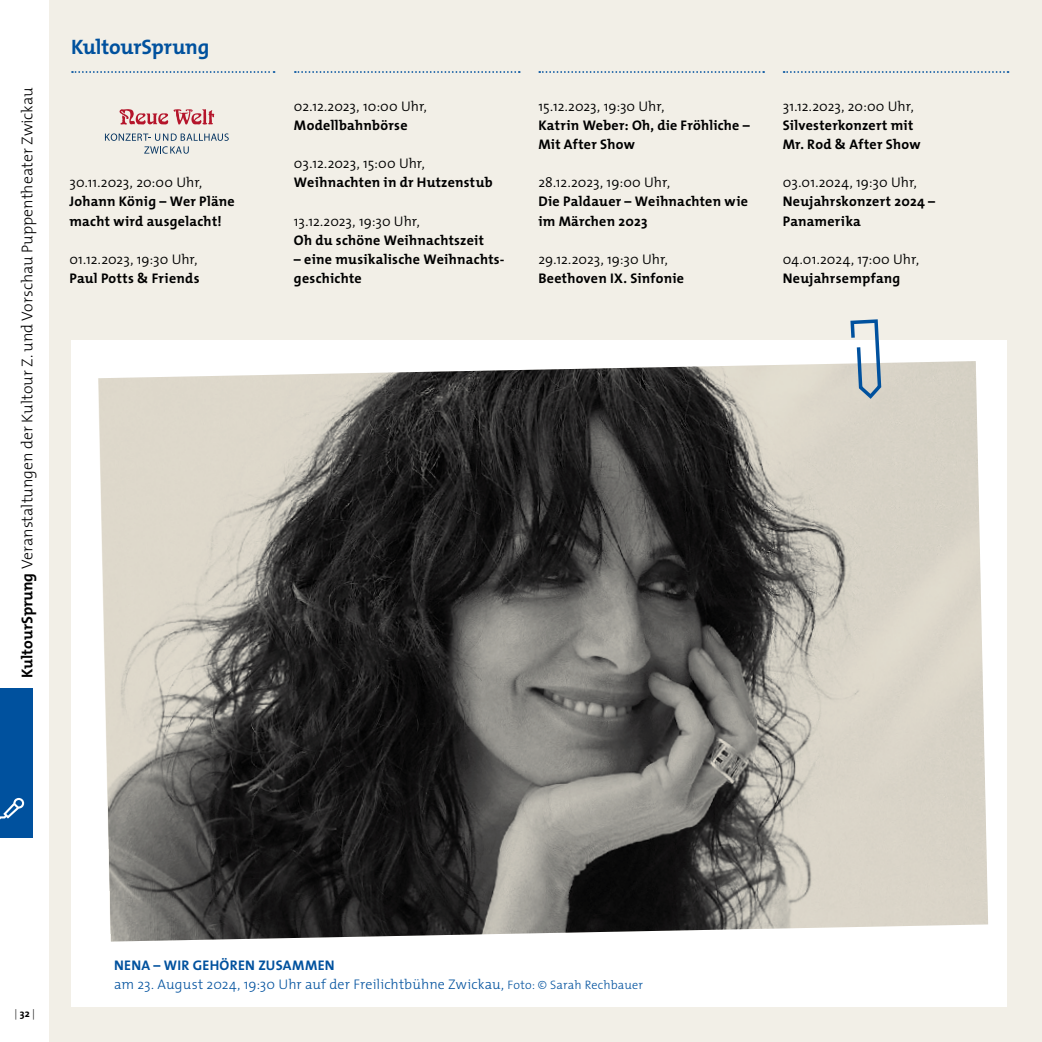
<style>
.page{position:relative;width:1042px;height:1042px;background:#fff}
.page>*{position:absolute;margin:0;border:0;box-sizing:border-box;transform-origin:0 0}
.t1{font:700 21px "The Mix";letter-spacing:-.005em;color:#00519e}
.t2{font:300 15.75px "The Mix";color:#000}
.t3{font:700 14px/19.1px "The Mix";letter-spacing:.02em;color:#000}
.t4{font:300 14px "The Mix";letter-spacing:.005em;color:#000}
.t5{font:300 14px/19.1px "The Mix";letter-spacing:.01em;color:#00519e}
.t6{font:300 10.5px "The Mix";color:#000}
.s1{font-weight:700}
.s2{font-size:12.25px}
</style>
<div class="page">
<div style="left:50px;top:0;width:992px;height:1042px;background:#f2efe7"></div>
<div style="left:0;top:688px;width:33px;height:149px;background:#00519e"></div>
<svg style="left:0;top:798px;width:25px;height:21px"></svg>
<svg style="left:295px;top:71px;width:225px;height:2px"></svg>
<svg style="left:119px;top:109px;width:96px;height:16px"></svg>
<svg style="left:105px;top:133px;width:124px;height:21px"></svg>
<svg style="left:72px;top:71px;width:203px;height:2px"></svg>
<svg style="left:539px;top:71px;width:225px;height:2px"></svg>
<svg style="left:783px;top:71px;width:225px;height:2px"></svg>
<div style="left:71px;top:340px;width:936px;height:667px;background:#fff"></div>
<img style="left:98px;top:361px;width:890px;height:580px">
<svg style="left:848px;top:319px;width:35px;height:82px"></svg>
<p class="t2" style="left:14px;top:678px;width:592px;rotate:-90deg"><span class="s1">KultourSprung</span> Veranstaltungen der Kultour Z. und Vorschau Puppentheater Zwickau</p>
<h1 class="t1" style="left:71px;top:29px;width:140px">KultourSprung</h1>
<p class="t4" style="left:69px;top:171px;width:134px">30.11.2023, 20:00 Uhr,</p>
<p class="t3" style="left:69px;top:192px;width:167px">Johann König – Wer Pläne macht wird ausgelacht!</p>
<p class="t4" style="left:69px;top:247px;width:130px">01.12.2023, 19:30 Uhr,</p>
<p class="t3" style="left:69px;top:268px;width:132px">Paul Potts &amp; Friends</p>
<p class="t4" style="left:294px;top:95px;width:134px">02.12.2023, 10:00 Uhr,</p>
<p class="t3" style="left:294px;top:115px;width:115px">Modellbahnbörse</p>
<p class="t4" style="left:294px;top:152px;width:132px">03.12.2023, 15:00 Uhr,</p>
<p class="t3" style="left:294px;top:173px;width:200px">Weihnachten in dr Hutzenstub</p>
<p class="t4" style="left:294px;top:209px;width:127px">13.12.2023, 19:30 Uhr,</p>
<p class="t3" style="left:294px;top:230px;width:191px">Oh du schöne Weihnachtszeit</p>
<p class="t3" style="left:294px;top:249px;width:212px">– eine musikalische Weihnachts&shy;geschichte</p>
<p class="t4" style="left:538px;top:95px;width:128px">15.12.2023, 19:30 Uhr,</p>
<p class="t3" style="left:538px;top:115px;width:213px">Katrin Weber: Oh, die Fröhliche –<br>Mit After Show</p>
<p class="t4" style="left:538px;top:171px;width:133px">28.12.2023, 19:00 Uhr,</p>
<p class="t3" style="left:538px;top:192px;width:211px">Die Paldauer – Weihnachten wie im Märchen 2023</p>
<p class="t4" style="left:538px;top:247px;width:131px">29.12.2023, 19:30 Uhr,</p>
<p class="t3" style="left:538px;top:268px;width:147px">Beethoven IX. Sinfonie</p>
<p class="t4" style="left:783px;top:95px;width:132px">31.12.2023, 20:00 Uhr,</p>
<p class="t3" style="left:783px;top:115px;width:139px">Silvesterkonzert mit<br>Mr. Rod &amp; After Show</p>
<p class="t4" style="left:783px;top:171px;width:136px">03.01.2024, 19:30 Uhr,</p>
<p class="t3" style="left:783px;top:192px;width:154px">Neujahrskonzert 2024 –<br>Panamerika</p>
<p class="t4" style="left:783px;top:247px;width:138px">04.01.2024, 17:00 Uhr,</p>
<p class="t3" style="left:783px;top:268px;width:119px">Neujahrsempfang</p>
<p class="t6" style="left:14px;top:1005px;width:22px">| <span class="s1">32</span> |</p>
<p class="t5" style="left:114px;top:955px;width:530px"><span class="s1">NENA – WIR GEHÖREN ZUSAMMEN<br></span>am 23. August 2024, 19:30 Uhr auf der Freilichtbühne Zwickau, <span class="s2">Foto: © Sarah Rechbauer</span></p>
</div>
